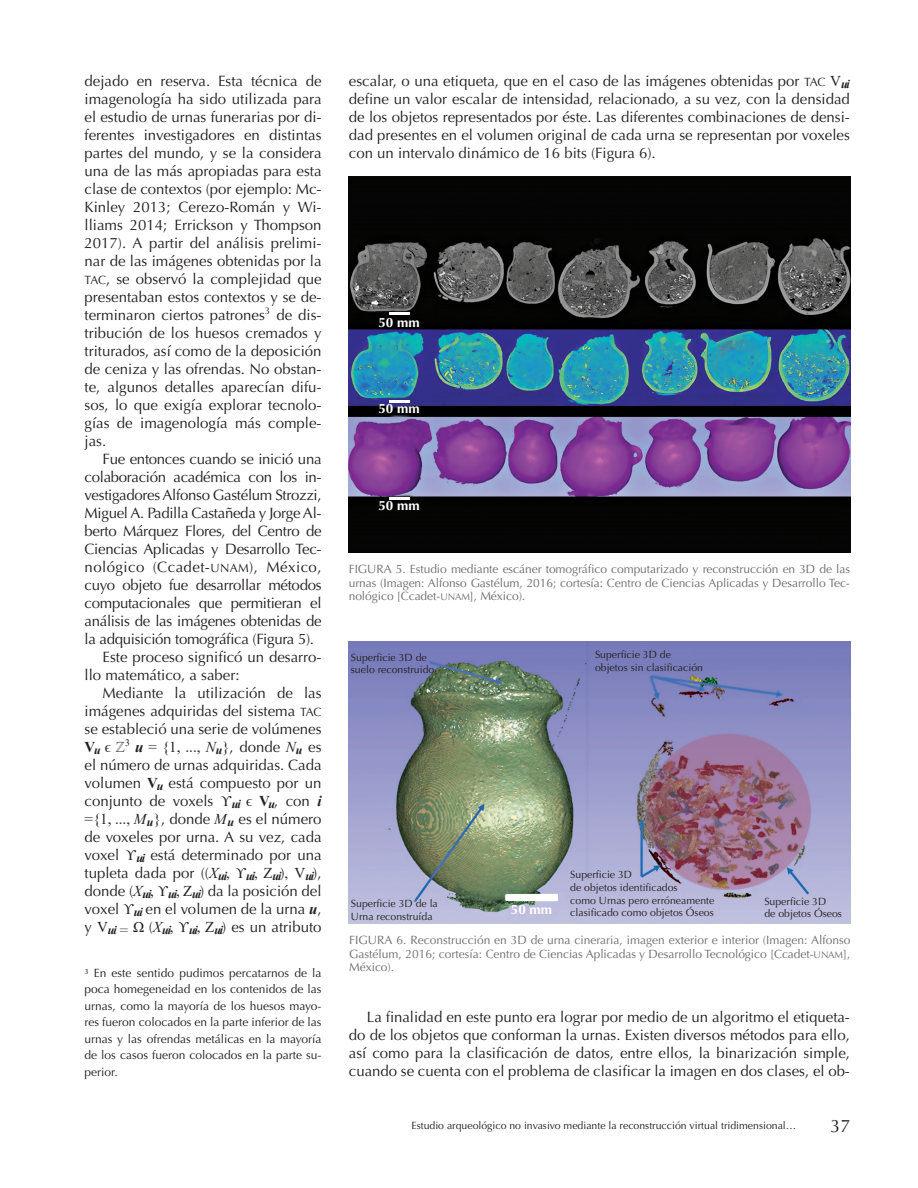
<style>
.page{position:relative;width:918px;height:1188px;background:#fff}
.page>*{position:absolute;margin:0;border:0;box-sizing:border-box;transform-origin:0 0}
.t1{font:18px "Optima LT Std";color:#231f20}
.cuerpo_de_texto{font:15px/18px "Optima LT Std";color:#231f20;text-align:justify}
.primer_parrafo{font:700 13.5px "Optima LT Std";color:#fff}
.pies-fotos{font:12px/13.5px "Optima LT Std";letter-spacing:-.005em;color:#6c6d70;text-align:justify}
.nota_al_pie{font:12px/16.5px "Optima LT Std";color:#231f20;text-align:justify}
.primer_parrafo-2{font:10.5px "Optima LT Std";color:#231f20}
.s1{font-family:"Optima LT Std SC800";font-size:12px}
.s2{font-family:"Optima LT Std SC800"}
.s3{font-family:"Times New Roman";font-weight:700}
.s4{font-family:"Times New Roman"}
.s5{font-family:"Times New Roman";font-weight:700;font-style:italic}
.s6{font-family:"Times New Roman";font-style:italic}
.s7{font-family:"Optima LT Std SC800";font-size:9.6px}
</style>
<div class="page">
<img style="left:349px;top:642px;width:501px;height:282px">
<img style="left:349px;top:176px;width:501px;height:376px">
<div style="left:506px;top:894px;width:51px;height:6px;background:#fff"></div>
<hr style="left:389px;top:313px;width:21px;height:2px;background:#fff">
<hr style="left:389px;top:400px;width:21px;height:2px;background:#fff">
<hr style="left:389px;top:498px;width:21px;height:2px;background:#fff">
<p class="cuerpo_de_texto" style="left:85px;top:72px;width:238px">dejado en reserva. Esta técnica de imagenología ha sido utilizada para el estudio de urnas funerarias por di&shy;ferentes investigadores en distintas partes del mundo, y se la considera una de las más apropiadas para esta clase de contextos (por ejemplo: Mc-Kinley 2013; Cerezo-Román y Wi&shy;lliams 2014; Errickson y Thompson 2017). A partir del análisis prelimi&shy;nar de las imágenes obtenidas por la <span class="s1">TAC</span>, se observó la complejidad que presentaban estos contextos y se de&shy;terminaron ciertos patrones<sup>3</sup> de dis&shy;tribución de los huesos cremados y triturados, así como de la deposición de ceniza y las ofrendas. No obstan&shy;te, algunos detalles aparecían difu&shy;sos, lo que exigía explorar tecnolo&shy;gías de imagenología más comple&shy;jas.</p>
<p class="cuerpo_de_texto" style="left:85px;top:450px;width:238px;text-indent:18px">Fue entonces cuando se inició una colaboración académica con los in&shy;vestigadores Alfonso Gastélum Strozzi, Miguel A. Padilla Castañeda y Jorge Al&shy;berto Márquez Flores, del Centro de Ciencias Aplicadas y Desarrollo Tec&shy;nológico (Ccadet<span class="s2">-</span><span class="s1">UNAM</span><span class="s2">)</span>, México, cuyo objeto fue desarrollar métodos computacionales que permitieran el análisis de las imágenes obtenidas de la adquisición tomográfica (Figura 5).</p>
<p class="cuerpo_de_texto" style="left:85px;top:648px;width:238px;text-indent:18px">Este proceso significó un desarro&shy;llo matemático, a saber:</p>
<p class="cuerpo_de_texto" style="left:85px;top:684px;width:239px;text-indent:18px">Mediante la utilización de las imágenes adquiridas del sistema <span class="s1">TAC </span>se estableció una serie de volúmenes <span class="s3">V</span><sub>u</sub> <span class="s4">ϵ ℤ</span><sup>3</sup> <span class="s5">u</span> <span class="s4">= {1, ...,</span> <span class="s6">N</span><sub>u</sub><span class="s4">}</span>, donde <span class="s6">N</span><sub>u</sub> es el número de urnas adquiridas. Cada volumen <span class="s3">V</span><sub>u</sub> está compuesto por un conjunto de voxels <span class="s4">ϒ</span><sub>ui</sub> <span class="s4">ϵ</span> <span class="s3">V</span><sub>u</sub>, con <span class="s5">i </span><span class="s4">={1, ...,</span> <span class="s6">M</span><sub>u</sub><span class="s4">}</span>, donde <span class="s6">M</span><sub>u</sub> es el número de voxeles por urna. A su vez, cada voxel <span class="s4">ϒ</span><sub>ui</sub> está determinado por una tupleta dada por ((<span class="s6">X</span><sub>ui</sub><span class="s4">, ϒ</span><sub>ui</sub><span class="s4">, Z</span><sub>ui</sub>)<span class="s4">, V</span><sub>ui</sub>), donde (<span class="s6">X</span><sub>ui</sub><span class="s4">, ϒ</span><sub>ui</sub><span class="s4">, Z</span><sub>ui</sub>) da la posición del voxel <span class="s4">ϒ</span><sub>ui</sub> en el volumen de la urna <span class="s5">u</span>, y <span class="s4">V</span><sub>ui</sub> <span class="s6">=</span> <span class="s4">Ω</span> (<span class="s6">X</span><sub>ui</sub><span class="s4">, ϒ</span><sub>ui</sub><span class="s4">, Z</span><sub>ui</sub>) es un atributo</p>
<p class="nota_al_pie" style="left:85px;top:965px;width:238px">3 En este sentido pudimos percatarnos de la poca homegeneidad en los contenidos de las urnas, como la mayoría de los huesos mayo&shy;res fueron colocados en la parte inferior de las urnas y las ofrendas metálicas en la mayoría de los casos fueron colocados en la parte su&shy;perior.</p>
<p class="cuerpo_de_texto" style="left:349px;top:72px;width:503px">escalar, o una etiqueta, que en el caso de las imágenes obtenidas por <span class="s1">TAC</span> <span class="s4">V</span><sub>ui </sub>define un valor escalar de intensidad, relacionado, a su vez, con la densidad de los objetos representados por éste. Las diferentes combinaciones de densi&shy;dad presentes en el volumen original de cada urna se representan por voxeles con un intervalo dinámico de 16 bits (Figura 6).</p>
<p class="primer_parrafo" style="left:378px;top:314px;width:43px">50 mm</p>
<p class="primer_parrafo" style="left:378px;top:401px;width:43px">50 mm</p>
<p class="primer_parrafo" style="left:378px;top:497px;width:43px">50 mm</p>
<p class="pies-fotos" style="left:349px;top:563px;width:503px">FIGURA 5. Estudio mediante escáner tomográfico computarizado y reconstrucción en 3D de las urnas (Imagen: Alfonso Gastélum, 2016; cortesía: Centro de Ciencias Aplicadas y Desarrollo Tec&shy;nológico [Ccadet-<span class="s7">UNAM</span>], México).</p>
<p class="primer_parrafo-2" style="left:351px;top:651px;width:77px">Superficie 3D de</p>
<p class="primer_parrafo-2" style="left:351px;top:664px;width:85px">suelo reconstruido</p>
<p class="primer_parrafo-2" style="left:595px;top:648px;width:77px">Superficie 3D de</p>
<p class="primer_parrafo-2" style="left:595px;top:661px;width:109px">objetos sin clasificación</p>
<p class="primer_parrafo-2" style="left:351px;top:897px;width:88px">Superficie 3D de la</p>
<p class="primer_parrafo-2" style="left:351px;top:910px;width:83px">Urna reconstruída</p>
<p class="primer_parrafo" style="left:511px;top:901px;width:43px">50 mm</p>
<p class="primer_parrafo-2" style="left:570px;top:869px;width:63px">Superficie 3D</p>
<p class="primer_parrafo-2" style="left:570px;top:881px;width:109px">de objetos identificados</p>
<p class="primer_parrafo-2" style="left:570px;top:894px;width:146px">como Urnas pero erróneamente</p>
<p class="primer_parrafo-2" style="left:570px;top:907px;width:145px">clasificado como objetos Óseos</p>
<p class="primer_parrafo-2" style="left:764px;top:895px;width:63px">Superficie 3D</p>
<p class="primer_parrafo-2" style="left:764px;top:908px;width:79px">de objetos Óseos</p>
<p class="pies-fotos" style="left:349px;top:934px;width:503px">FIGURA 6. Reconstrucción en 3D de urna cineraria, imagen exterior e interior (Imagen: Alfonso Gastélum, 2016; cortesía: Centro de Ciencias Aplicadas y Desarrollo Tecnológico [Ccadet-<span class="s7">UNAM</span>], México).</p>
<p class="cuerpo_de_texto" style="left:349px;top:1008px;width:503px;text-indent:18px">La finalidad en este punto era lograr por medio de un algoritmo el etiqueta&shy;do de los objetos que conforman la urnas. Existen diversos métodos para ello, así como para la clasificación de datos, entre ellos, la binarización simple, cuando se cuenta con el problema de clasificar la imagen en dos clases, el ob-</p>
<p class="primer_parrafo-2" style="left:411px;top:1119px;width:386px">Estudio arqueológico no invasivo mediante la reconstrucción virtual tridimensional…</p>
<p class="t1" style="left:830px;top:1115px;width:22px">37</p>
</div>
